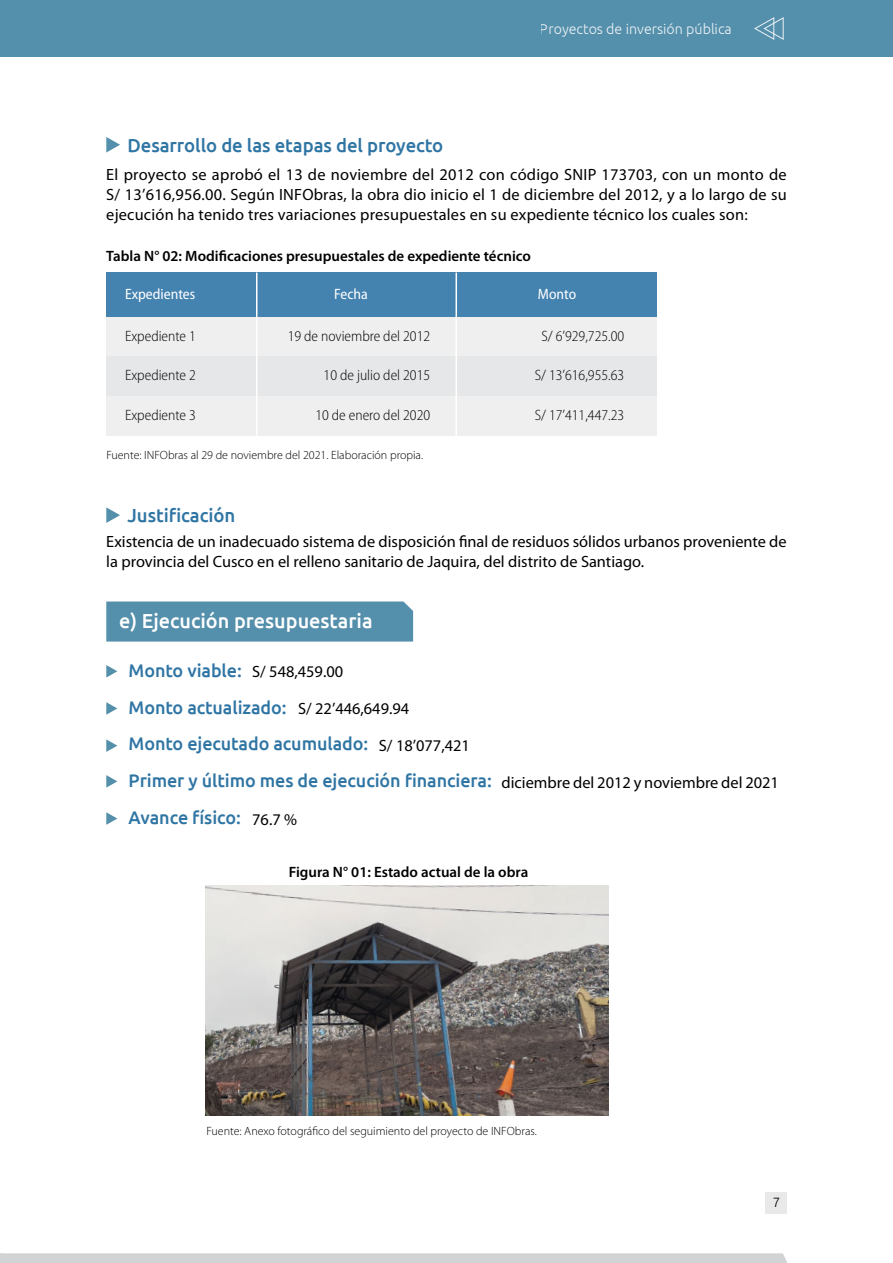
<style>
.page{position:relative;width:893px;height:1263px;background:#fff}
.page>*{position:absolute;margin:0;border:0;box-sizing:border-box;transform-origin:0 0}
.t1{font:500 20.25px "Ubuntu";color:#fff}
.t2{font:500 18.9px "Ubuntu";letter-spacing:-.005em;color:#2f75a4}
.t3{font:500 18.3px/36.6px "Ubuntu";letter-spacing:-.005em;color:#2f75a4}
.t4{font:16.35px/20.1px "Myriad Pro";color:#000}
.t5{font:300 semi-condensed 15px "Myriad Pro";color:#000}
.t6{font:600 15px "Myriad Pro";color:#000}
.t7{font:semi-condensed 15px "Myriad Pro";color:#fff}
.t8{font:300 14.25px "Ubuntu";color:#fff}
.t9{font:300 13.5px "Ubuntu";color:#000}
.t10{font:300 12px "Myriad Pro";color:#000}
.s1{font-family:"Myriad Pro";font-weight:400;font-size:16.35px;color:#000}
</style>
<div class="page">
<div style="left:0;top:0;width:893px;height:57px;background:#548fab"></div>
<svg style="left:754px;top:17px;width:30px;height:23px"></svg>
<svg style="left:0;top:1253px;width:787px;height:10px;background:#d2d4d5"></svg>
<div style="left:765px;top:1191px;width:22px;height:22px;background:#e9e9ea"></div>
<svg style="left:106px;top:507px;width:14px;height:16px"></svg>
<svg style="left:106px;top:137px;width:14px;height:16px"></svg>
<div style="left:106px;top:273px;width:551px;height:44px;background:#4482b0"></div>
<div style="left:106px;top:317px;width:551px;height:39px;background:#efeff0"></div>
<div style="left:106px;top:396px;width:551px;height:40px;background:#efeff0"></div>
<div style="left:106px;top:356px;width:551px;height:40px;background:#e6e7e8"></div>
<hr style="left:256px;top:273px;width:1px;height:163px;background:#fff">
<hr style="left:455px;top:273px;width:2px;height:163px;background:#fff">
<div style="left:106px;top:601px;width:307px;height:41px;background:#548fab"></div>
<svg style="left:106px;top:665px;width:11px;height:12px"></svg>
<svg style="left:106px;top:702px;width:11px;height:13px"></svg>
<svg style="left:106px;top:739px;width:11px;height:13px"></svg>
<svg style="left:106px;top:812px;width:11px;height:13px"></svg>
<svg style="left:106px;top:775px;width:11px;height:13px"></svg>
<img style="left:206px;top:886px;width:402px;height:230px">
<p class="t2" style="left:128px;top:133px;width:317px">Desarrollo de las etapas del proyecto</p>
<p class="t8" style="left:540px;top:21px;width:193px">Proyectos de inversión pública</p>
<p class="t4" style="left:106px;top:165px;width:682px;text-align:justify">El proyecto se aprobó el 13 de noviembre del 2012 con código SNIP 173703, con un monto de S/ 13’616,956.00. Según INFObras, la obra dio inicio el 1 de diciembre del 2012, y a lo largo de su ejecución ha tenido tres variaciones presupuestales en su expediente técnico los cuales son:</p>
<p class="t6" style="left:106px;top:247px;width:426px">Tabla N° 02: Modificaciones presupuestales de expediente técnico</p>
<p class="t7" style="left:125px;top:286px;width:72px">Expedientes</p>
<p class="t7" style="left:334px;top:286px;width:35px">Fecha</p>
<p class="t7" style="left:538px;top:286px;width:40px">Monto</p>
<p class="t5" style="left:125px;top:327px;width:72px">Expediente 1</p>
<p class="t5" style="left:125px;top:367px;width:72px">Expediente 2</p>
<p class="t5" style="left:125px;top:407px;width:72px">Expediente 3</p>
<p class="t5" style="left:288px;top:327px;width:144px">19 de noviembre del 2012</p>
<p class="t5" style="left:324px;top:367px;width:108px">10 de julio del 2015</p>
<p class="t5" style="left:315px;top:407px;width:116px">10 de enero del 2020</p>
<p class="t10" style="left:106px;top:448px;width:318px">Fuente: INFObras al 29 de noviembre del 2021. Elaboración propia.</p>
<p class="t2" style="left:128px;top:503px;width:109px">Justificación</p>
<p class="t5" style="left:541px;top:327px;width:84px">S/ 6’929,725.00</p>
<p class="t5" style="left:535px;top:367px;width:91px">S/ 13’616,955.63</p>
<p class="t5" style="left:535px;top:407px;width:91px">S/ 17’411,447.23</p>
<p class="t4" style="left:106px;top:532px;width:682px;line-height:19.6px">Existencia de un inadecuado sistema de disposición final de residuos sólidos urbanos proveniente de la provincia del Cusco en el relleno sanitario de Jaquira, del distrito de Santiago.</p>
<p class="t1" style="left:119px;top:608px;width:255px">e) Ejecución presupuestaria</p>
<p class="t3" style="left:129px;top:651px;width:343px">Monto viable: <span class="s1">S/ 548,459.00<br></span>Monto actualizado: <span class="s1">S/ 22’446,649.94<br></span>Monto ejecutado acumulado: <span class="s1">S/ 18’077,421</span></p>
<p class="t3" style="left:129px;top:762px;width:652px">Primer y último mes de ejecución financiera: <span class="s1">diciembre del 2012 y noviembre del 2021</span></p>
<p class="t3" style="left:129px;top:799px;width:170px">Avance físico: <span class="s1">76.7 %</span></p>
<p class="t6" style="left:289px;top:864px;width:241px">Figura N° 01: Estado actual de la obra</p>
<p class="t10" style="left:206px;top:1124px;width:332px">Fuente: Anexo fotográfico del seguimiento del proyecto de INFObras.</p>
<p class="t9" style="left:773px;top:1194px;width:9px">7</p>
</div>
